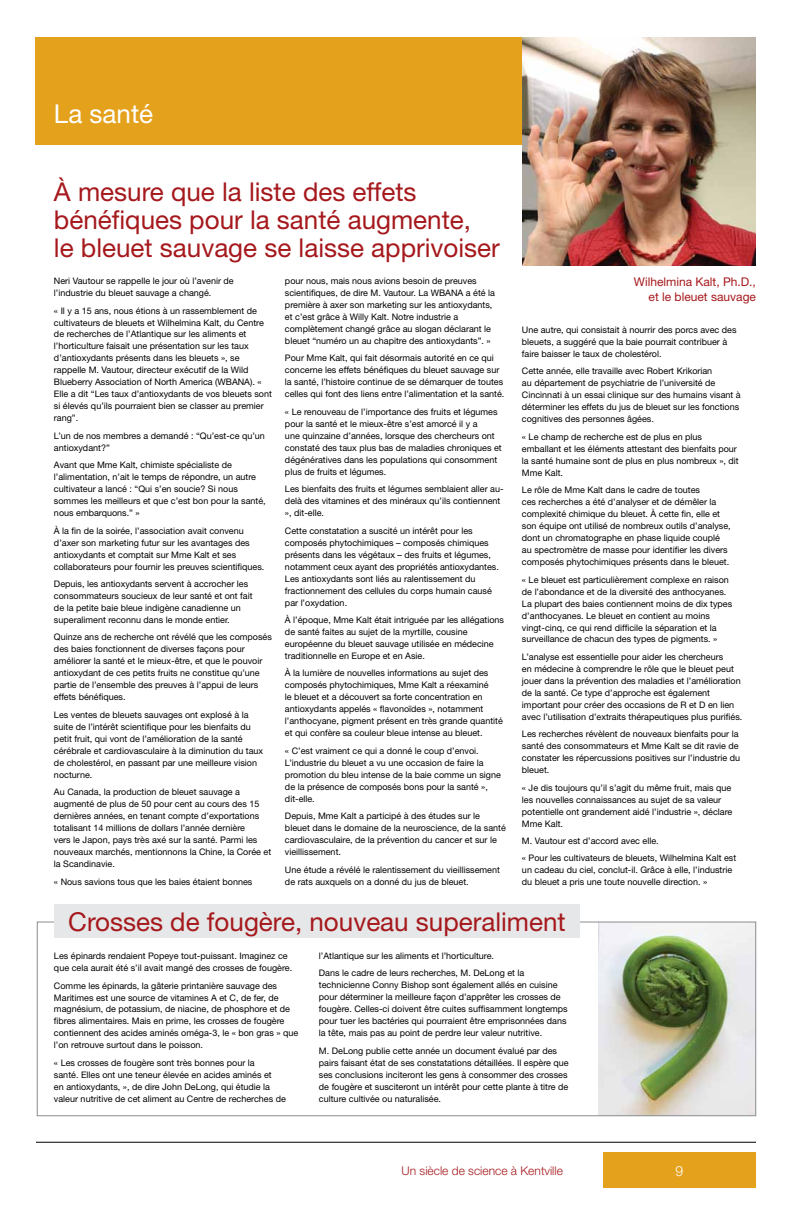
<style>
.page{position:relative;width:792px;height:1224px;background:#fff}
.page>*{position:absolute;margin:0;border:0;box-sizing:border-box;transform-origin:0 0}
.t1{font:26px/28px "Helvetica Neue";color:#a5181c}
.t2{font:26px "Helvetica Neue";color:#fff}
.t3{font:300 14px "Helvetica Neue";color:#fff}
.t4{font:12px/14.4px "Helvetica Neue";color:#a5181c;text-align:right}
.t5{font:300 12px "Helvetica Neue";color:#a5181c}
.t6{font:9px/12px "Helvetica Neue";color:#000}
</style>
<div class="page">
<div style="left:603px;top:1152px;width:153px;height:36px;background:#e4a11b"></div>
<hr style="left:36px;top:1142px;width:720px;height:1px;background:#000">
<div style="left:36px;top:37px;width:720px;height:108px;background:#e4a11b"></div>
<img style="left:599px;top:924px;width:155px;height:190px">
<img style="left:523px;top:37px;width:233px;height:229px">
<div style="left:54px;top:904px;width:526px;height:34px;background:#e6e7e8"></div>
<h1 class="t2" style="left:54px;top:98px;width:101px">La santé</h1>
<h1 class="t1" style="left:54px;top:177px;width:447px">À mesure que la liste des effets bénéfiques pour la santé augmente,<br>le bleuet sauvage se laisse apprivoiser</h1>
<p class="t6" style="left:285px;top:275px;width:212px">pour nous, mais nous avions besoin de preuves scientifiques, de dire M. Vautour. La WBANA a été la première à axer son marketing sur les antioxydants, et c’est grâce à Willy Kalt. Notre industrie a complètement changé grâce au slogan déclarant le bleuet “numéro un au chapitre des antioxydants”. »</p>
<p class="t6" style="left:285px;top:352px;width:221px">Pour Mme Kalt, qui fait désormais autorité en ce qui concerne les effets bénéfiques du bleuet sauvage sur la santé, l’histoire continue de se démarquer de toutes celles qui font des liens entre l’alimentation et la santé.</p>
<p class="t6" style="left:285px;top:406px;width:218px">« Le renouveau de l’importance des fruits et légumes pour la santé et le mieux-être s’est amorcé il y a<br>une quinzaine d’années, lorsque des chercheurs ont constaté des taux plus bas de maladies chroniques et dégénératives dans les populations qui consomment plus de fruits et légumes.</p>
<p class="t6" style="left:285px;top:483px;width:220px">Les bienfaits des fruits et légumes semblaient aller au&shy;delà des vitamines et des minéraux qu’ils contiennent », dit-elle.</p>
<p class="t6" style="left:285px;top:524px;width:215px">Cette constatation a suscité un intérêt pour les composés phytochimiques – composés chimiques présents dans les végétaux – des fruits et légumes, notamment ceux ayant des propriétés antioxydantes.<br>Les antioxydants sont liés au ralentissement du fractionnement des cellules du corps humain causé par l’oxydation.</p>
<p class="t6" style="left:285px;top:614px;width:221px">À l’époque, Mme Kalt était intriguée par les allégations de santé faites au sujet de la myrtille, cousine européenne du bleuet sauvage utilisée en médecine traditionnelle en Europe et en Asie.</p>
<p class="t6" style="left:285px;top:667px;width:219px">À la lumière de nouvelles informations au sujet des composés phytochimiques, Mme Kalt a réexaminé<br>le bleuet et a découvert sa forte concentration en antioxydants appelés « flavonoïdes », notamment l’anthocyane, pigment présent en très grande quantité et qui confère sa couleur bleue intense au bleuet.</p>
<p class="t6" style="left:285px;top:744px;width:217px">« C’est vraiment ce qui a donné le coup d’envoi.<br>L’industrie du bleuet a vu une occasion de faire la promotion du bleu intense de la baie comme un signe de la présence de composés bons pour la santé », dit-elle.</p>
<p class="t6" style="left:285px;top:810px;width:222px">Depuis, Mme Kalt a participé à des études sur le bleuet dans le domaine de la neuroscience, de la santé cardiovasculaire, de la prévention du cancer et sur le vieillissement.</p>
<p class="t6" style="left:285px;top:863px;width:216px">Une étude a révélé le ralentissement du vieillissement de rats auxquels on a donné du jus de bleuet.</p>
<p class="t6" style="left:54px;top:275px;width:181px">Neri Vautour se rappelle le jour où l’avenir de l’industrie du bleuet sauvage a changé.</p>
<p class="t6" style="left:54px;top:304px;width:219px">« Il y a 15 ans, nous étions à un rassemblement de cultivateurs de bleuets et Wilhelmina Kalt, du Centre de recherches de l’Atlantique sur les aliments et l’horticulture faisait une présentation sur les taux d’antioxydants présents dans les bleuets », se rappelle M. Vautour, directeur exécutif de la Wild Blueberry Association of North America (WBANA). « Elle a dit “Les taux d’antioxydants de vos bleuets sont si élevés qu’ils pourraient bien se classer au premier rang”.</p>
<p class="t6" style="left:54px;top:430px;width:212px">L’un de nos membres a demandé : “Qu’est-ce qu’un antioxydant?”</p>
<p class="t6" style="left:54px;top:459px;width:213px">Avant que Mme Kalt, chimiste spécialiste de l’alimentation, n’ait le temps de répondre, un autre cultivateur a lancé : “Qui s’en soucie? Si nous sommes les meilleurs et que c’est bon pour la santé, nous embarquons.” »</p>
<p class="t6" style="left:54px;top:524px;width:212px">À la fin de la soirée, l’association avait convenu d’axer son marketing futur sur les avantages des antioxydants et comptait sur Mme Kalt et ses collaborateurs pour fournir les preuves scientifiques.</p>
<p class="t6" style="left:54px;top:578px;width:200px">Depuis, les antioxydants servent à accrocher les consommateurs soucieux de leur santé et ont fait de la petite baie bleue indigène canadienne un superaliment reconnu dans le monde entier.</p>
<p class="t6" style="left:54px;top:631px;width:219px">Quinze ans de recherche ont révélé que les composés des baies fonctionnent de diverses façons pour améliorer la santé et le mieux-être, et que le pouvoir antioxydant de ces petits fruits ne constitue qu’une partie de l’ensemble des preuves à l’appui de leurs effets bénéfiques.</p>
<p class="t6" style="left:54px;top:708px;width:211px">Les ventes de bleuets sauvages ont explosé à la suite de l’intérêt scientifique pour les bienfaits du petit fruit, qui vont de l’amélioration de la santé cérébrale et cardiovasculaire à la diminution du taux de cholestérol, en passant par une meilleure vision nocturne.</p>
<p class="t6" style="left:54px;top:786px;width:219px">Au Canada, la production de bleuet sauvage a augmenté de plus de 50 pour cent au cours des 15 dernières années, en tenant compte d’exportations totalisant 14 millions de dollars l’année dernière<br>vers le Japon, pays très axé sur la santé. Parmi les nouveaux marchés, mentionnons la Chine, la Corée et la Scandinavie.</p>
<p class="t6" style="left:54px;top:875px;width:200px">« Nous savions tous que les baies étaient bonnes</p>
<h3 class="t4" style="left:634px;top:275px;width:124px">Wilhelmina Kalt, Ph.D., et le bleuet sauvage</h3>
<p class="t6" style="left:522px;top:324px;width:216px">Une autre, qui consistait à nourrir des porcs avec des bleuets, a suggéré que la baie pourrait contribuer à faire baisser le taux de cholestérol.</p>
<p class="t6" style="left:522px;top:365px;width:220px">Cette année, elle travaille avec Robert Krikorian<br>au département de psychiatrie de l’université de Cincinnati à un essai clinique sur des humains visant à déterminer les effets du jus de bleuet sur les fonctions cognitives des personnes âgées.</p>
<p class="t6" style="left:522px;top:430px;width:218px">« Le champ de recherche est de plus en plus emballant et les éléments attestant des bienfaits pour la santé humaine sont de plus en plus nombreux », dit Mme Kalt.</p>
<p class="t6" style="left:522px;top:484px;width:210px">Le rôle de Mme Kalt dans le cadre de toutes<br>ces recherches a été d’analyser et de démêler la complexité chimique du bleuet. À cette fin, elle et son équipe ont utilisé de nombreux outils d’analyse, dont un chromatographe en phase liquide couplé au spectromètre de masse pour identifier les divers composés phytochimiques présents dans le bleuet.</p>
<p class="t6" style="left:522px;top:573px;width:212px">« Le bleuet est particulièrement complexe en raison de l’abondance et de la diversité des anthocyanes.<br>La plupart des baies contiennent moins de dix types d’anthocyanes. Le bleuet en contient au moins vingt-cinq, ce qui rend difficile la séparation et la surveillance de chacun des types de pigments. »</p>
<p class="t6" style="left:522px;top:651px;width:222px">L’analyse est essentielle pour aider les chercheurs<br>en médecine à comprendre le rôle que le bleuet peut jouer dans la prévention des maladies et l’amélioration de la santé. Ce type d’approche est également important pour créer des occasions de R et D en lien avec l’utilisation d’extraits thérapeutiques plus purifiés.</p>
<p class="t6" style="left:522px;top:728px;width:220px">Les recherches révèlent de nouveaux bienfaits pour la santé des consommateurs et Mme Kalt se dit ravie de constater les répercussions positives sur l’industrie du bleuet.</p>
<p class="t6" style="left:522px;top:781px;width:212px">« Je dis toujours qu’il s’agit du même fruit, mais que les nouvelles connaissances au sujet de sa valeur potentielle ont grandement aidé l’industrie », déclare Mme Kalt.</p>
<p class="t6" style="left:522px;top:832px;width:216px;line-height:17.4px">M. Vautour est d’accord avec elle.<br>« Pour les cultivateurs de bleuets, Wilhelmina Kalt est</p>
<p class="t6" style="left:522px;top:864px;width:212px">un cadeau du ciel, conclut-il. Grâce à elle, l’industrie du bleuet a pris une toute nouvelle direction. »</p>
<h1 class="t1" style="left:68px;top:908px;width:499px">Crosses de fougère, nouveau superaliment</h1>
<p class="t6" style="left:54px;top:950px;width:240px">Les épinards rendaient Popeye tout-puissant. Imaginez ce que cela aurait été s’il avait mangé des crosses de fougère.</p>
<p class="t6" style="left:54px;top:979px;width:246px">Comme les épinards, la gâterie printanière sauvage des Maritimes est une source de vitamines A et C, de fer, de magnésium, de potassium, de niacine, de phosphore et de fibres alimentaires. Mais en prime, les crosses de fougère contiennent des acides aminés oméga-3, le « bon gras » que l’on retrouve surtout dans le poisson.</p>
<p class="t6" style="left:54px;top:1057px;width:233px">« Les crosses de fougère sont très bonnes pour la<br>santé. Elles ont une teneur élevée en acides aminés et<br>en antioxydants, », de dire John DeLong, qui étudie la valeur nutritive de cet aliment au Centre de recherches de</p>
<p class="t6" style="left:319px;top:947px;width:207px;line-height:17.4px">l’Atlantique sur les aliments et l’horticulture.<br>Dans le cadre de leurs recherches, M. DeLong et la</p>
<p class="t6" style="left:319px;top:979px;width:250px">technicienne Conny Bishop sont également allés en cuisine pour déterminer la meilleure façon d’apprêter les crosses de fougère. Celles-ci doivent être cuites suffisamment longtemps pour tuer les bactéries qui pourraient être emprisonnées dans la tête, mais pas au point de perdre leur valeur nutritive.</p>
<p class="t6" style="left:319px;top:1045px;width:251px">M. DeLong publie cette année un document évalué par des pairs faisant état de ses constatations détaillées. Il espère que ses conclusions inciteront les gens à consommer des crosses de fougère et susciteront un intérêt pour cette plante à titre de culture cultivée ou naturalisée.</p>
<h3 class="t5" style="left:402px;top:1163px;width:163px">Un siècle de science à Kentville</h3>
<h2 class="t3" style="left:676px;top:1162px;width:9px">9</h2>
</div>
